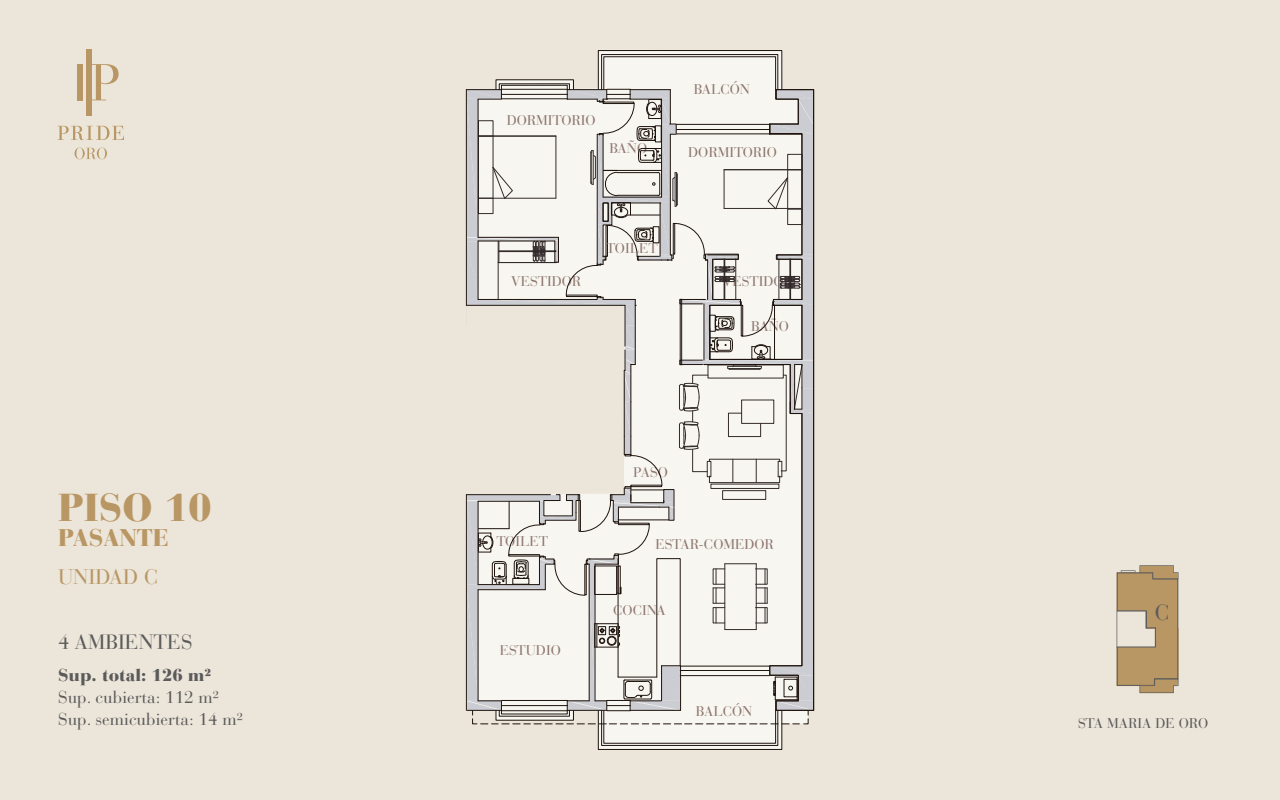
<style>
.page{position:relative;width:1280px;height:800px;background:#ece5d9}
.page>*{position:absolute;margin:0;border:0;box-sizing:border-box;transform-origin:0 0}
.t1{font:900 38.7px "Bauer Bodoni Std";color:#b99764}
.t2{font:900 24px "Bauer Bodoni Std";color:#b99764}
.t3{font:21.9px "Bauer Bodoni Std";color:#5b5b5b}
.t4{font:21px "Bauer Bodoni Std";color:#b99764}
.t5{font:20.6px "Bauer Bodoni Std";color:#5b5b5b}
.t6{font:17.1px/21.9px "Bauer Bodoni Std";color:#5b5b5b}
.t7{font:900 17.1px "Bauer Bodoni Std";color:#5b5b5b}
.t8{font:14px "Bauer Bodoni Std";color:#8d766e}
.t9{font:14px "Bauer Bodoni Std";color:#5b5b5b}
</style>
<div class="page">
<svg style="left:465px;top:50px;width:318px;height:700px;fill:#f8f6f1"></svg>
<svg style="left:58px;top:126px;width:66px;height:14px"></svg>
<svg style="left:92px;top:64px;width:27px;height:36px"></svg>
<div style="left:78px;top:64px;width:5px;height:36px;background:#b99764"></div>
<div style="left:87px;top:49px;width:5px;height:67px;background:#b99764"></div>
<svg style="left:75px;top:148px;width:32px;height:11px"></svg>
<div style="left:499px;top:84px;width:71px;height:6px;border:1px solid #1e130d"></div>
<div style="left:601px;top:710px;width:177px;height:36px;border:1px solid #1e130d"></div>
<div style="left:604px;top:710px;width:172px;height:34px;border:1px solid #1e130d"></div>
<div style="left:598px;top:711px;width:184px;height:39px;border:1px solid #1e130d"></div>
<div style="left:604px;top:56px;width:172px;height:34px;border:1px solid #1e130d"></div>
<div style="left:598px;top:50px;width:184px;height:39px;border:1px solid #1e130d"></div>
<div style="left:601px;top:54px;width:177px;height:36px;border:1px solid #1e130d"></div>
<svg style="left:466px;top:89px;width:348px;height:636px"></svg>
<svg style="left:1116px;top:565px;width:63px;height:128px"></svg>
<h1 class="t1" style="left:58px;top:484px;width:155px">PISO 10</h1>
<h2 class="t2" style="left:58px;top:523px;width:112px">PASANTE</h2>
<h3 class="t4" style="left:58px;top:564px;width:101px">UNIDAD C</h3>
<h3 class="t5" style="left:58px;top:630px;width:136px">4 AMBIENTES</h3>
<p class="t7" style="left:58px;top:665px;width:155px">Sup. total: 126 m²</p>
<p class="t6" style="left:58px;top:687px;width:186px">Sup. cubierta: 112 m²<br>Sup. semicubierta: 14 m²</p>
<p class="t8" style="left:507px;top:112px;width:90px">DORMITORIO</p>
<p class="t8" style="left:609px;top:140px;width:39px">BAÑO</p>
<p class="t8" style="left:694px;top:81px;width:58px">BALCÓN</p>
<p class="t8" style="left:688px;top:144px;width:90px">DORMITORIO</p>
<p class="t8" style="left:511px;top:273px;width:72px">VESTIDOR</p>
<p class="t8" style="left:606px;top:240px;width:53px">TOILET</p>
<p class="t8" style="left:722px;top:273px;width:72px">VESTIDOR</p>
<p class="t8" style="left:751px;top:318px;width:39px">BAÑO</p>
<p class="t8" style="left:496px;top:533px;width:53px">TOILET</p>
<p class="t8" style="left:500px;top:642px;width:63px">ESTUDIO</p>
<p class="t8" style="left:633px;top:464px;width:36px">PASO</p>
<p class="t8" style="left:656px;top:536px;width:120px">ESTAR-COMEDOR</p>
<p class="t8" style="left:613px;top:602px;width:54px">COCINA</p>
<p class="t8" style="left:696px;top:703px;width:58px">BALCÓN</p>
<h3 class="t3" style="left:1155px;top:600px;width:16px">C</h3>
<p class="t9" style="left:1078px;top:715px;width:132px">STA MARIA DE ORO</p>
</div>
